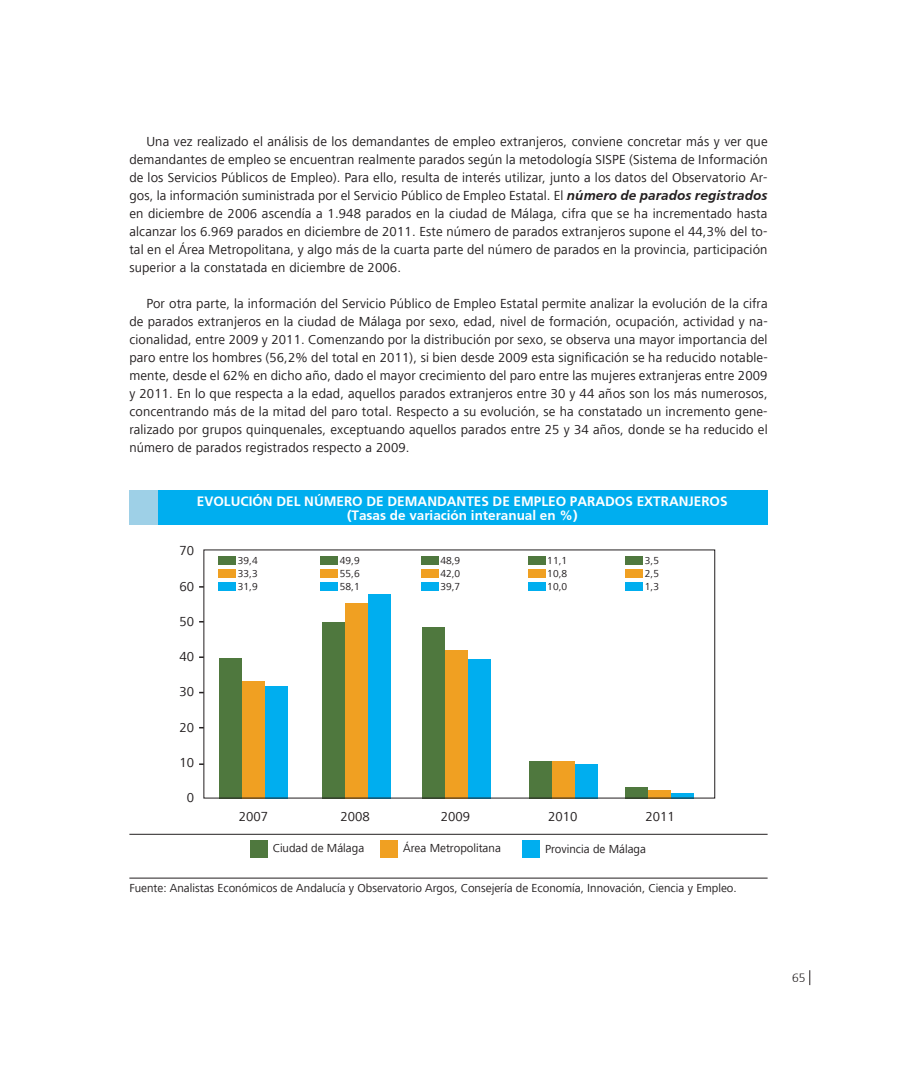
<style>
.page{position:relative;width:897px;height:1067px;background:#fff}
.page>*{position:absolute;margin:0;border:0;box-sizing:border-box;transform-origin:0 0}
.t1{font:13.5px/18px "Frutiger Next LT";letter-spacing:.01em;color:#231f20;text-align:justify}
.t2{font:700 13.5px/13.5px "Frutiger";color:#fff}
.t3{font:12px "Frutiger Next LT";color:#231f20}
.t4{font:300 12px "Frutiger";color:#231f20}
.t5{font:10.5px "Frutiger Next LT";color:#231f20}
.s1{font-family:"Frutiger";font-weight:700;font-style:italic}
</style>
<div class="page">
<svg style="left:809px;top:970px;width:1px;height:15px"></svg>
<div style="left:129px;top:490px;width:638px;height:35px;background:#00aeef"></div>
<div style="left:129px;top:490px;width:28px;height:35px;background:#9ed0e7"></div>
<hr style="left:129px;top:834px;width:638px;height:1px;background:#231f20">
<hr style="left:129px;top:877px;width:638px;height:1px;background:#231f20">
<div style="left:242px;top:681px;width:22px;height:117px;background:#f0a022"></div>
<div style="left:344px;top:603px;width:23px;height:195px;background:#f0a022"></div>
<div style="left:445px;top:650px;width:23px;height:148px;background:#f0a022"></div>
<div style="left:551px;top:761px;width:23px;height:37px;background:#f0a022"></div>
<div style="left:648px;top:790px;width:23px;height:8px;background:#f0a022"></div>
<div style="left:265px;top:685px;width:23px;height:113px;background:#00aeef"></div>
<div style="left:368px;top:594px;width:22px;height:204px;background:#00aeef"></div>
<div style="left:468px;top:659px;width:23px;height:139px;background:#00aeef"></div>
<div style="left:575px;top:764px;width:22px;height:34px;background:#00aeef"></div>
<div style="left:671px;top:793px;width:23px;height:5px;background:#00aeef"></div>
<div style="left:219px;top:658px;width:22px;height:140px;background:#4f783e"></div>
<div style="left:321px;top:622px;width:23px;height:176px;background:#4f783e"></div>
<div style="left:422px;top:627px;width:23px;height:171px;background:#4f783e"></div>
<div style="left:528px;top:761px;width:23px;height:37px;background:#4f783e"></div>
<div style="left:625px;top:786px;width:23px;height:12px;background:#4f783e"></div>
<div style="left:250px;top:841px;width:17px;height:17px;background:#4f783e"></div>
<div style="left:522px;top:841px;width:17px;height:17px;background:#00aeef"></div>
<div style="left:381px;top:841px;width:17px;height:17px;background:#f0a022"></div>
<div style="left:219px;top:556px;width:17px;height:8px;background:#4f783e"></div>
<div style="left:219px;top:582px;width:17px;height:9px;background:#00aeef"></div>
<div style="left:219px;top:569px;width:17px;height:8px;background:#f0a022"></div>
<div style="left:320px;top:556px;width:17px;height:8px;background:#4f783e"></div>
<div style="left:320px;top:582px;width:17px;height:9px;background:#00aeef"></div>
<div style="left:320px;top:569px;width:17px;height:8px;background:#f0a022"></div>
<div style="left:421px;top:556px;width:17px;height:8px;background:#4f783e"></div>
<div style="left:421px;top:582px;width:17px;height:9px;background:#00aeef"></div>
<div style="left:421px;top:569px;width:17px;height:8px;background:#f0a022"></div>
<div style="left:528px;top:556px;width:17px;height:8px;background:#4f783e"></div>
<div style="left:528px;top:582px;width:17px;height:9px;background:#00aeef"></div>
<div style="left:528px;top:569px;width:17px;height:8px;background:#f0a022"></div>
<div style="left:625px;top:556px;width:17px;height:8px;background:#4f783e"></div>
<div style="left:625px;top:582px;width:17px;height:9px;background:#00aeef"></div>
<div style="left:625px;top:569px;width:17px;height:8px;background:#f0a022"></div>
<p class="t1" style="left:129px;top:132px;width:639px;text-indent:17px">Una vez realizado el análisis de los demandantes de empleo extranjeros, conviene concretar más y ver que demandantes de empleo se encuentran realmente parados según la metodología SISPE (Sistema de Información de los Servicios Públicos de Empleo). Para ello, resulta de interés utilizar, junto a los datos del Observatorio Ar&shy;gos, la información suministrada por el Servicio Público de Empleo Estatal. El <span class="s1">número de parados registrados </span>en diciembre de 2006 ascendía a 1.948 parados en la ciudad de Málaga, cifra que se ha incrementado hasta alcanzar los 6.969 parados en diciembre de 2011. Este número de parados extranjeros supone el 44,3% del to&shy;tal en el Área Metropolitana, y algo más de la cuarta parte del número de parados en la provincia, participación superior a la constatada en diciembre de 2006.</p>
<p class="t1" style="left:129px;top:294px;width:639px;text-indent:17px">Por otra parte, la información del Servicio Público de Empleo Estatal permite analizar la evolución de la cifra de parados extranjeros en la ciudad de Málaga por sexo, edad, nivel de formación, ocupación, actividad y na&shy;cionalidad, entre 2009 y 2011. Comenzando por la distribución por sexo, se observa una mayor importancia del paro entre los hombres (56,2% del total en 2011), si bien desde 2009 esta significación se ha reducido notable&shy;mente, desde el 62% en dicho año, dado el mayor crecimiento del paro entre las mujeres extranjeras entre 2009 y 2011. En lo que respecta a la edad, aquellos parados extranjeros entre 30 y 44 años son los más numerosos, concentrando más de la mitad del paro total. Respecto a su evolución, se ha constatado un incremento gene&shy;ralizado por grupos quinquenales, exceptuando aquellos parados entre 25 y 34 años, donde se ha reducido el número de parados registrados respecto a 2009.</p>
<p class="t2" style="left:197px;top:494px;width:17px">EVOLUCIÓN</p>
<p class="t2" style="left:276px;top:494px;width:9px">DEL</p>
<p class="t2" style="left:304px;top:494px;width:30px">NÚMERO</p>
<p class="t2" style="left:366px;top:494px;width:32px">DE DEMANDANTES</p>
<p class="t2" style="left:492px;top:494px;width:31px">DE EMPLEO</p>
<p class="t2" style="left:347px;top:494px;width:299px;text-indent:223px">PARADOS EXTRANJEROS (TASAS DE VARIACIÓN INTERANUAL EN %)</p>
<p class="t1" style="left:179px;top:542px;width:16px">70</p>
<p class="t1" style="left:179px;top:577px;width:16px">60</p>
<p class="t1" style="left:179px;top:612px;width:16px">50</p>
<p class="t1" style="left:179px;top:647px;width:16px">40</p>
<p class="t1" style="left:179px;top:683px;width:16px">30</p>
<p class="t1" style="left:179px;top:718px;width:16px">20</p>
<p class="t1" style="left:179px;top:753px;width:16px">10</p>
<p class="t1" style="left:187px;top:788px;width:9px">0</p>
<p class="t5" style="left:238px;top:554px;width:21px">39,4</p>
<p class="t5" style="left:238px;top:580px;width:21px">31,9</p>
<p class="t5" style="left:238px;top:567px;width:21px">33,3</p>
<p class="t5" style="left:340px;top:554px;width:21px">49,9</p>
<p class="t5" style="left:340px;top:580px;width:21px">58,1</p>
<p class="t5" style="left:340px;top:567px;width:21px">55,6</p>
<p class="t5" style="left:440px;top:554px;width:21px">48,9</p>
<p class="t5" style="left:440px;top:580px;width:21px">39,7</p>
<p class="t5" style="left:440px;top:567px;width:21px">42,0</p>
<p class="t5" style="left:547px;top:554px;width:21px">11,1</p>
<p class="t5" style="left:547px;top:580px;width:21px">10,0</p>
<p class="t5" style="left:547px;top:567px;width:21px">10,8</p>
<p class="t5" style="left:644px;top:554px;width:16px">3,5</p>
<p class="t5" style="left:644px;top:580px;width:16px">1,3</p>
<p class="t5" style="left:644px;top:567px;width:16px">2,5</p>
<p class="t1" style="left:239px;top:807px;width:31px">2007</p>
<p class="t1" style="left:340px;top:807px;width:31px">2008</p>
<p class="t1" style="left:440px;top:807px;width:31px">2009</p>
<p class="t1" style="left:548px;top:807px;width:31px">2010</p>
<p class="t1" style="left:645px;top:807px;width:31px">2011</p>
<p class="t3" style="left:273px;top:841px;width:93px">Ciudad de Málaga</p>
<p class="t3" style="left:403px;top:841px;width:99px">Área Metropolitana</p>
<p class="t3" style="left:545px;top:842px;width:102px">Provincia de Málaga</p>
<p class="t3" style="left:129px;top:881px;width:609px">Fuente: Analistas Económicos de Andalucía y Observatorio Argos, Consejería de Economía, Innovación, Ciencia y Empleo.</p>
<p class="t4" style="left:792px;top:970px;width:15px">65</p>
</div>
